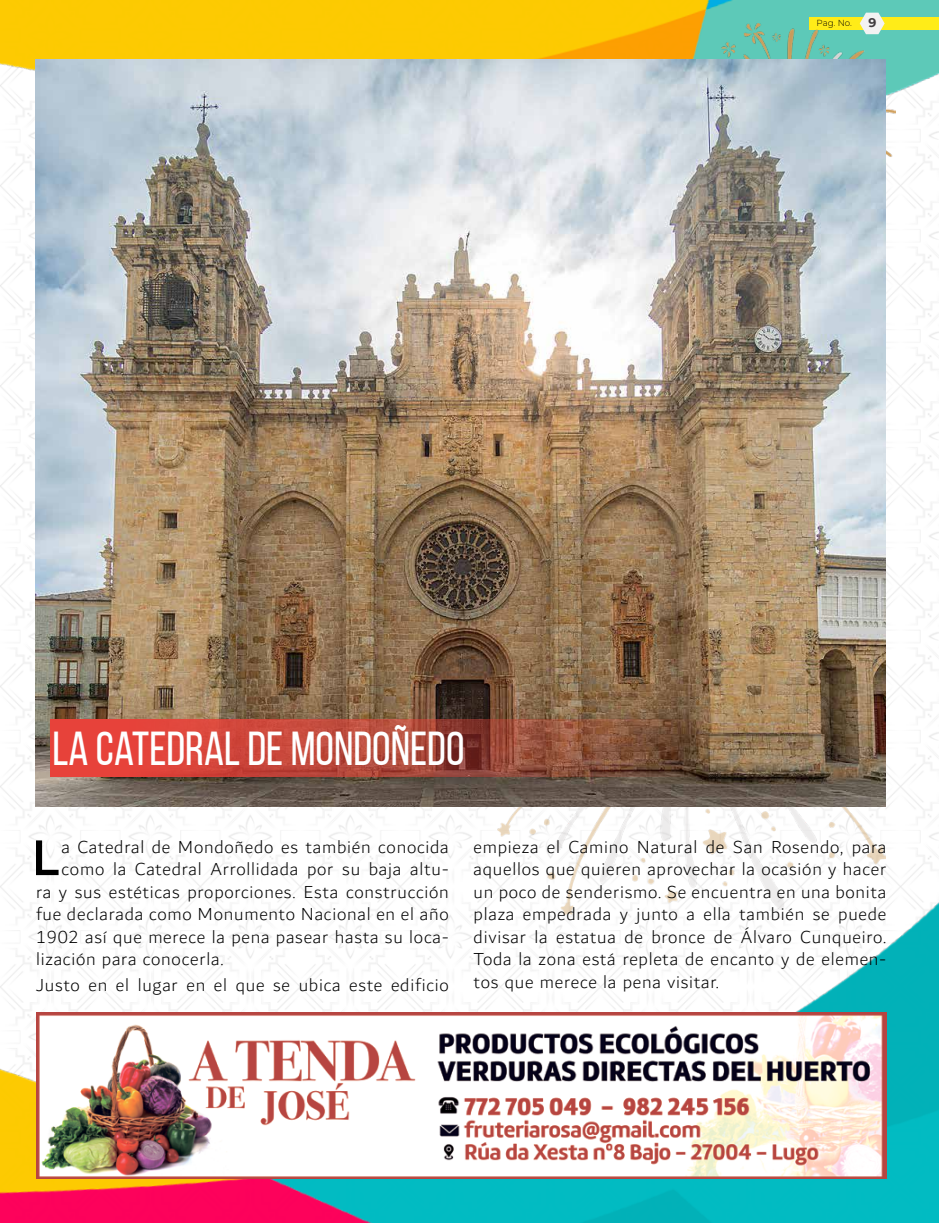
<style>
.page{position:relative;width:939px;height:1223px;background:#fff}
.page>*{position:absolute;margin:0;border:0;box-sizing:border-box;transform-origin:0 0}
.t1{font:500 53.5px "Dubai";color:#000}
.t2{font:47.5px "Bebas Neue";color:#fff}
.t3{font:300 18.75px/22.5px "Dubai";letter-spacing:.04em;color:#000;text-align:justify}
.t4{font:700 12.5px "Montserrat";color:#413d40}
.t5{font:300 8.75px "Montserrat";color:#000}
</style>
<div class="page">
<img style="left:0;top:0;width:939px;height:221px">
<div style="left:809px;top:18px;width:130px;height:12px;background:#ffec18"></div>
<svg style="left:860px;top:13px;width:25px;height:11px"></svg>
<img style="left:0;top:711px;width:939px;height:511px">
<img style="left:481px;top:806px;width:405px;height:108px">
<img style="left:667px;top:24px;width:228px;height:197px">
<img style="left:36px;top:59px;width:850px;height:747px">
<img style="left:50px;top:719px;width:822px;height:57px">
<img style="left:36px;top:1012px;width:850px;height:166px">
<p class="t5" style="left:817px;top:17px;width:37px">Pag. No.</p>
<p class="t4" style="left:868px;top:14px;width:9px">9</p>
<h2 class="t2" style="left:53px;top:722px;width:413px">LA CATEDRAL DE MONDOÑEDO</h2>
<h1 class="t1" style="left:32px;top:825px;width:29px">L</h1>
<p class="t3" style="left:62px;top:835px;width:389px">a Catedral de Mondoñedo es también conocida</p>
<p class="t3" style="left:62px;top:858px;width:389px">como la Catedral Arrollidada por su baja altu-</p>
<p class="t3" style="left:36px;top:880px;width:414px">ra y sus estéticas proporciones. Esta construcción</p>
<p class="t3" style="left:36px;top:903px;width:414px">fue declarada como Monumento Nacional en el año</p>
<p class="t3" style="left:36px;top:925px;width:414px">1902 así que merece la pena pasear hasta su loca-</p>
<p class="t3" style="left:36px;top:948px;width:189px">lización para conocerla.</p>
<p class="t3" style="left:36px;top:974px;width:414px">Justo en el lugar en el que se ubica este edificio</p>
<p class="t3" style="left:474px;top:835px;width:414px">empieza el Camino Natural de San Rosendo, para aquellos que quieren aprovechar la ocasión y hacer un poco de senderismo. Se encuentra en una bonita plaza empedrada y junto a ella también se puede divisar la estatua de bronce de Álvaro Cunqueiro.<br>Toda la zona está repleta de encanto y de elemen&shy;tos que merece la pena visitar.</p>
</div>
